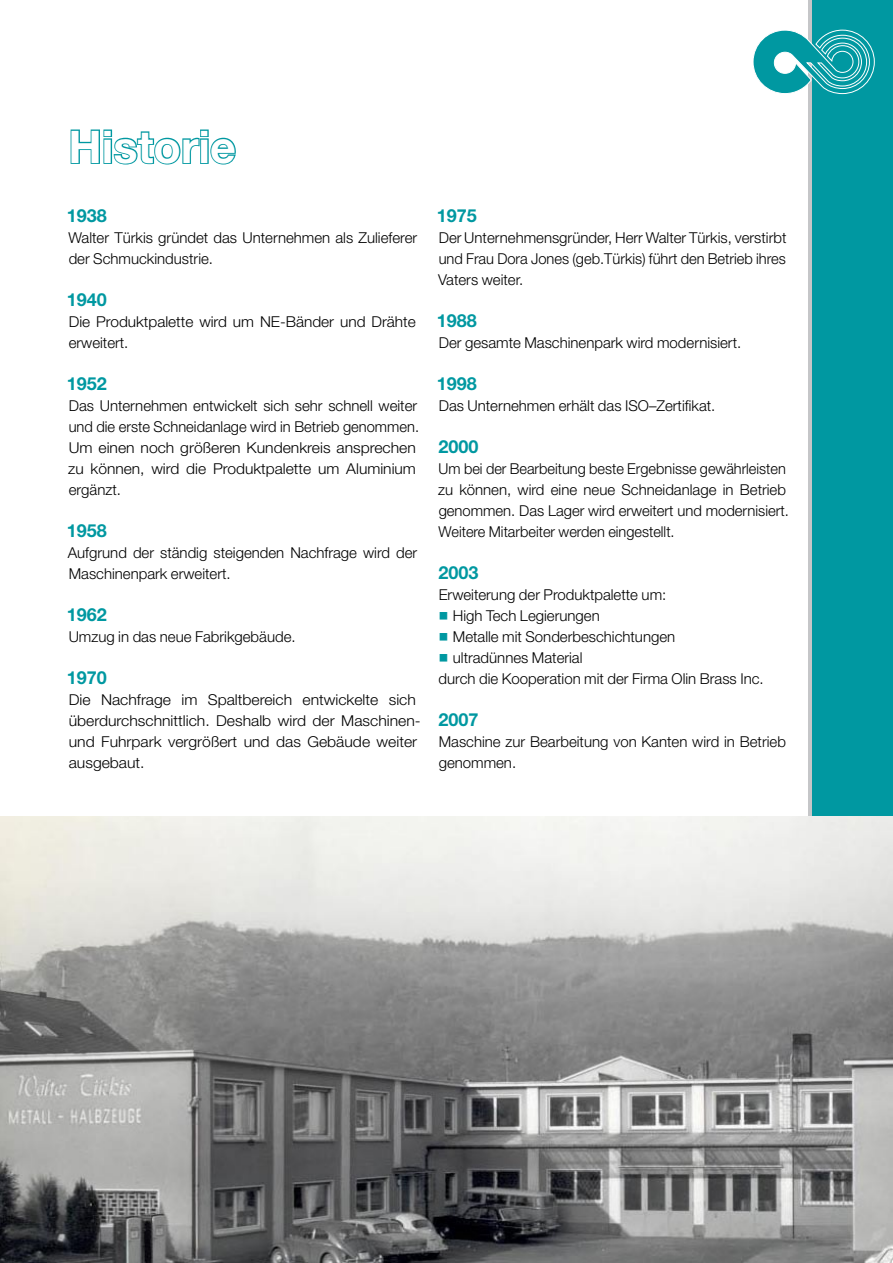
<style>
.page{position:relative;width:893px;height:1263px;background:#fff}
.page>*{position:absolute;margin:0;border:0;box-sizing:border-box;transform-origin:0 0}
.t1{font:700 45px "Helvetica Neue LT";color:#fff}
.t2{font:700 18px "Helvetica Neue LT";color:#0098a1}
.t3{font:300 15px/21px "Helvetica Neue LT";color:#000}
.t4{font:300 15px/21px "Helvetica Neue LT";color:#000;scale:1.05 1}
</style>
<div class="page">
<div style="left:808px;top:0;width:85px;height:1263px;background:#c5c6c8"></div>
<div style="left:812px;top:0;width:81px;height:1263px;background:#0098a1"></div>
<svg style="left:753px;top:29px;width:122px;height:65px"></svg>
<img style="left:0;top:816px;width:893px;height:447px">
<svg style="left:70px;top:129px;width:166px;height:36px"></svg>
<h1 class="t1" style="left:69px;top:119px;width:169px">Historie</h1>
<p class="t2" style="left:67px;top:204px;width:42px">1938</p>
<p class="t3" style="left:69px;top:227px;width:350px">Walter Türkis gründet das Unternehmen als Zulieferer der Schmuckindustrie.</p>
<p class="t2" style="left:67px;top:288px;width:42px">1940</p>
<p class="t3" style="left:69px;top:311px;width:349px">Die Produktpalette wird um NE-Bänder und Drähte erweitert.</p>
<p class="t2" style="left:67px;top:372px;width:42px">1952</p>
<p class="t3" style="left:68px;top:395px;width:352px">Das Unternehmen entwickelt sich sehr schnell weiter und die erste Schneidanlage wird in Betrieb genommen.<br>Um einen noch größeren Kundenkreis ansprechen zu können, wird die Produktpalette um Aluminium ergänzt.</p>
<p class="t2" style="left:67px;top:519px;width:42px">1958</p>
<p class="t3" style="left:68px;top:542px;width:351px">Aufgrund der ständig steigenden Nachfrage wird der<br>Maschinenpark erweitert.</p>
<p class="t2" style="left:67px;top:603px;width:42px">1962</p>
<p class="t3" style="left:69px;top:626px;width:228px">Umzug in das neue Fabrikgebäude.</p>
<p class="t2" style="left:67px;top:666px;width:42px">1970</p>
<p class="t4" style="left:69px;top:689px;width:337px">Die Nachfrage im Spaltbereich entwickelte sich überdurchschnittlich. Deshalb wird der Maschinen&shy;und Fuhrpark vergrößert und das Gebäude weiter ausgebaut.</p>
<p class="t2" style="left:437px;top:204px;width:42px">1975</p>
<p class="t3" style="left:438px;top:227px;width:350px;text-align:justify">Der Unternehmensgründer, Herr Walter Türkis, verstirbt und Frau Dora Jones (geb.Türkis) führt den Betrieb ihres Vaters weiter.</p>
<p class="t2" style="left:437px;top:309px;width:42px">1988</p>
<p class="t3" style="left:439px;top:332px;width:304px">Der gesamte Maschinenpark wird modernisiert.</p>
<p class="t2" style="left:437px;top:372px;width:42px">1998</p>
<p class="t3" style="left:439px;top:395px;width:278px">Das Unternehmen erhält das ISO–Zertifikat.</p>
<p class="t2" style="left:439px;top:435px;width:42px">2000</p>
<p class="t3" style="left:438px;top:458px;width:352px">Um bei der Bearbeitung beste Ergebnisse gewährleisten zu können, wird eine neue Schneidanlage in Betrieb genommen. Das Lager wird erweitert und modernisiert.<br>Weitere Mitarbeiter werden eingestellt.</p>
<p class="t2" style="left:439px;top:561px;width:42px">2003</p>
<p class="t3" style="left:439px;top:584px;width:229px">Erweiterung der Produktpalette um:</p>
<p class="t3" style="left:453px;top:605px;width:148px">High Tech Legierungen</p>
<p class="t3" style="left:453px;top:626px;width:224px">Metalle mit Sonderbeschichtungen</p>
<p class="t3" style="left:453px;top:647px;width:131px">ultradünnes Material</p>
<p class="t3" style="left:439px;top:668px;width:327px">durch die Kooperation mit der Firma Olin Brass Inc.</p>
<p class="t2" style="left:439px;top:708px;width:42px">2007</p>
<p class="t3" style="left:439px;top:731px;width:349px">Maschine zur Bearbeitung von Kanten wird in Betrieb genommen.</p>
</div>
